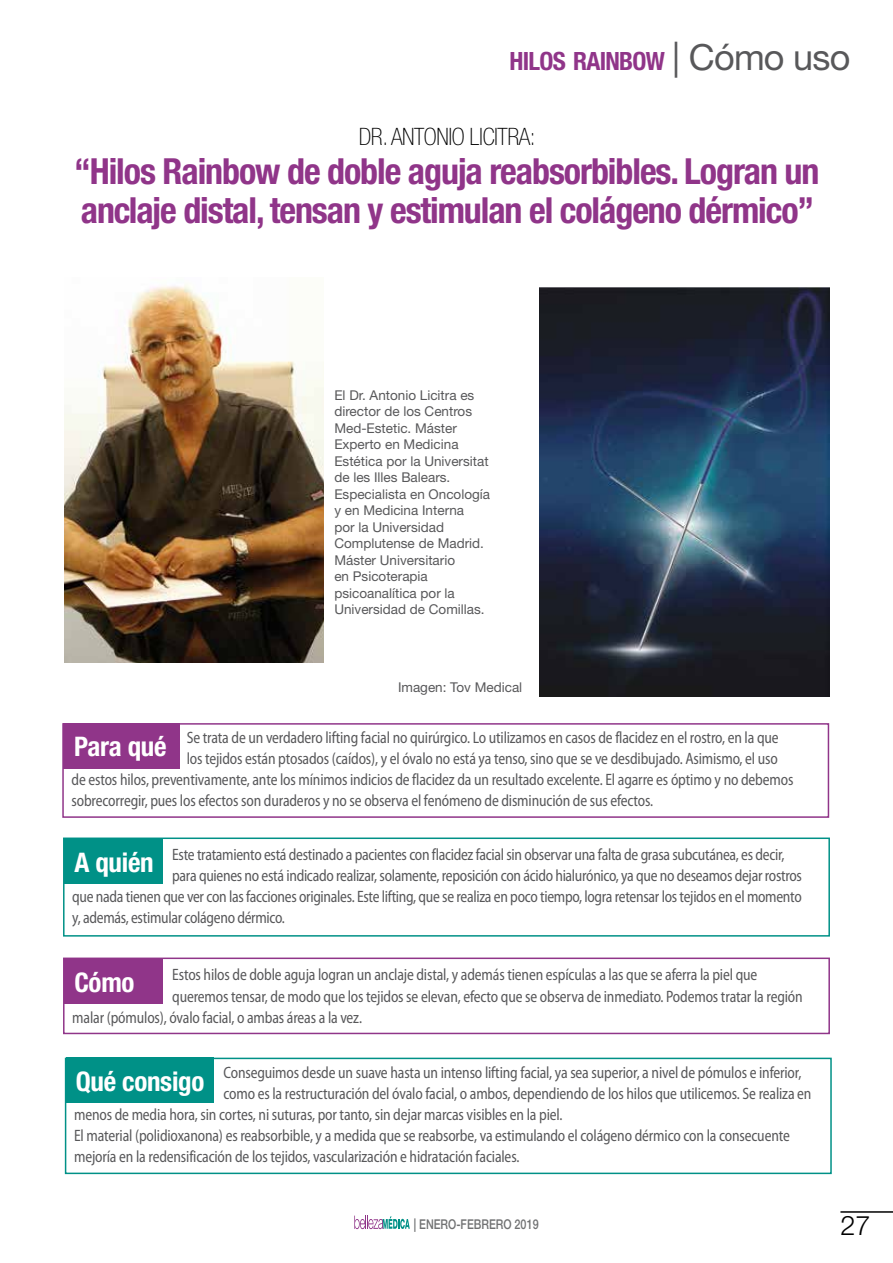
<style>
.page{position:relative;width:893px;height:1263px;background:#fff}
.page>*{position:absolute;margin:0;border:0;box-sizing:border-box;transform-origin:0 0}
.t1{font:700 condensed 36px/39px "Helvetica Neue LT Std";letter-spacing:-.03em;color:#903589}
.t2{font:700 condensed 27px "Helvetica Neue LT Std";letter-spacing:-.01em;color:#fff}
.t3{font:300 27px "Helvetica Neue LT Std";color:#000}
.t4{font:700 condensed 25.2px "Helvetica Neue LT Std";letter-spacing:-.03em;color:#903589}
.t5{font:100 condensed 24px "Helvetica Neue LT Std";letter-spacing:-.02em;color:#000}
.t6{font:semi-condensed 16.5px "Myriad Pro";letter-spacing:-.01em;color:#58585a;scale:.9 1}
.t7{font:13.5px/16.5px "Helvetica Neue LT Std";color:#58585a}
.t8{font:500 13.5px "Helvetica Neue LT Std";color:#707172;scale:.8 1}
.s1{font-weight:400;font-stretch:normal;font-size:36px;color:#58585a}
</style>
<div class="page">
<svg style="left:354px;top:1215px;width:56px;height:14px"></svg>
<hr style="left:840px;top:1211px;width:53px;height:2px;background:#000">
<div style="left:63px;top:837px;width:767px;height:99px;background:#fff;border:2px solid #009187"></div>
<div style="left:63px;top:957px;width:767px;height:77px;background:#fff;border:2px solid #903589"></div>
<div style="left:62px;top:723px;width:767px;height:95px;background:#fff;border:2px solid #903589"></div>
<div style="left:65px;top:1058px;width:767px;height:116px;background:#fff;border:2px solid #009187"></div>
<div style="left:64px;top:838px;width:99px;height:46px;background:#009187"></div>
<div style="left:64px;top:958px;width:99px;height:46px;background:#903589"></div>
<div style="left:63px;top:723px;width:117px;height:45px;background:#903589"></div>
<div style="left:66px;top:1058px;width:148px;height:45px;background:#009187"></div>
<img style="left:539px;top:288px;width:290px;height:409px">
<img style="left:65px;top:284px;width:259px;height:379px">
<h3 class="t4" style="left:510px;top:46px;width:342px">HILOS RAINBOW <span class="s1">| Cómo uso</span></h3>
<h3 class="t5" style="left:359px;top:123px;width:178px">DR. ANTONIO LICITRA:</h3>
<h1 class="t1" style="left:74px;top:151px;width:747px">“Hilos Rainbow de doble aguja reabsorbibles. Logran un anclaje distal, tensan y estimulan el colágeno dérmico”</h1>
<p class="t7" style="left:334px;top:386px;width:157px">El Dr. Antonio Licitra es director de los Centros<br>Med-Estetic. Máster<br>Experto en Medicina<br>Estética por la Universitat de les Illes Balears.<br>Especialista en Oncología y en Medicina Interna<br>por la Universidad<br>Complutense de Madrid.<br>Máster Universitario<br>en Psicoterapia psicoanalítica por la<br>Universidad de Comillas.</p>
<p class="t7" style="left:398px;top:679px;width:126px">Imagen: Tov Medical</p>
<p class="t6" style="left:187px;top:729px;width:659px">Se trata de un verdadero lifting facial no quirúrgico. Lo utilizamos en casos de flacidez en el rostro, en la que</p>
<p class="t6" style="left:187px;top:750px;width:658px">los tejidos están ptosados (caídos), y el óvalo no está ya tenso, sino que se ve desdibujado. Asimismo, el uso</p>
<p class="t6" style="left:72px;top:771px;width:804px">de estos hilos, preventivamente, ante los mínimos indicios de flacidez da un resultado excelente. El agarre es óptimo y no debemos</p>
<p class="t6" style="left:72px;top:792px;width:648px">sobrecorregir, pues los efectos son duraderos y no se observa el fenómeno de disminución de sus efectos.</p>
<h2 class="t2" style="left:74px;top:730px;width:94px">Para qué</h2>
<p class="t6" style="left:172px;top:846px;width:682px">Este tratamiento está destinado a pacientes con flacidez facial sin observar una falta de grasa subcutánea, es decir,</p>
<p class="t6" style="left:172px;top:867px;width:701px">para quienes no está indicado realizar, solamente, reposición con ácido hialurónico, ya que no deseamos dejar rostros</p>
<p class="t6" style="left:72px;top:888px;width:812px">que nada tienen que ver con las facciones originales. Este lifting, que se realiza en poco tiempo, logra retensar los tejidos en el momento</p>
<p class="t6" style="left:72px;top:909px;width:238px">y, además, estimular colágeno dérmico.</p>
<h2 class="t2" style="left:74px;top:846px;width:81px">A quién</h2>
<p class="t6" style="left:172px;top:966px;width:652px">Estos hilos de doble aguja logran un anclaje distal, y además tienen espículas a las que se aferra la piel que</p>
<p class="t6" style="left:172px;top:987px;width:702px">queremos tensar, de modo que los tejidos se elevan, efecto que se observa de inmediato. Podemos tratar la región</p>
<p class="t6" style="left:72px;top:1008px;width:323px">malar (pómulos), óvalo facial, o ambas áreas a la vez.</p>
<h2 class="t2" style="left:74px;top:966px;width:62px">Cómo</h2>
<p class="t6" style="left:223px;top:1063px;width:644px">Conseguimos desde un suave hasta un intenso lifting facial, ya sea superior, a nivel de pómulos e inferior,</p>
<p class="t6" style="left:223px;top:1084px;width:655px">como es la restructuración del óvalo facial, o ambos, dependiendo de los hilos que utilicemos. Se realiza en</p>
<p class="t6" style="left:74px;top:1105px;width:544px">menos de media hora, sin cortes, ni suturas, por tanto, sin dejar marcas visibles en la piel.</p>
<p class="t6" style="left:74px;top:1126px;width:797px">El material (polidioxanona) es reabsorbible, y a medida que se reabsorbe, va estimulando el colágeno dérmico con la consecuente</p>
<p class="t6" style="left:74px;top:1147px;width:496px">mejoría en la redensificación de los tejidos, vascularización e hidratación faciales.</p>
<h2 class="t2" style="left:76px;top:1065px;width:130px">Qué consigo</h2>
<p class="t8" style="left:414px;top:1216px;width:158px">| ENERO-FEBRERO 2019</p>
<h2 class="t3" style="left:840px;top:1209px;width:32px">27</h2>
</div>
